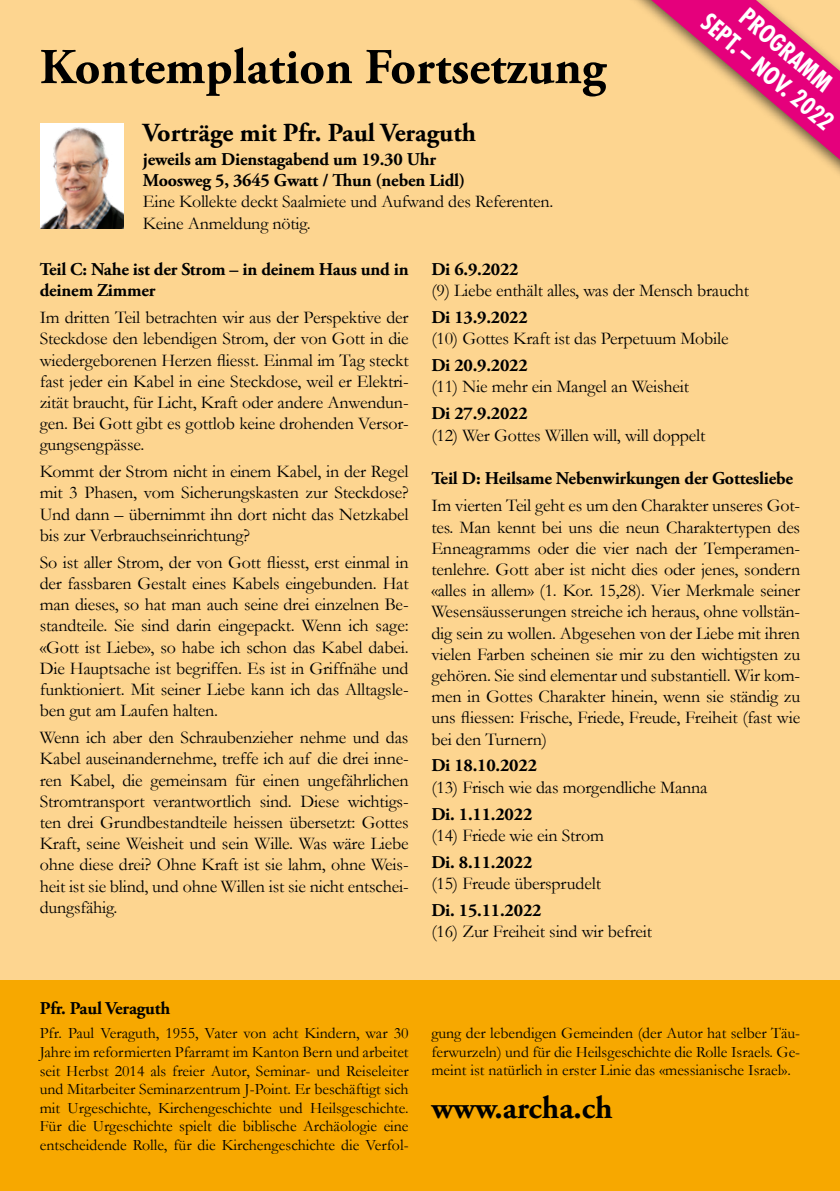
<style>
.page{position:relative;width:840px;height:1191px;background:#fff}
.page>*{position:absolute;margin:0;border:0;box-sizing:border-box;transform-origin:0 0}
.t1{font:700 50px "Adobe Garamond Pro";color:#000}
.t2{font:700 32px "Adobe Garamond Pro";color:#000}
.t3{font:700 26px "Adobe Garamond Pro";color:#000}
.t4{font:700 condensed 24px "Futura";color:#fff}
.t5{font:18px/21.2px "Garamond";letter-spacing:-.01em;color:#000}
.t6{font:700 18px/21.2px "Adobe Garamond Pro";letter-spacing:-.01em;color:#000}
.t7{font:16px/18.6px "Garamond";color:#000;text-align:justify}
.s1{font-family:"Adobe Garamond Pro";font-weight:700}
</style>
<div class="page">
<div style="left:0;top:0;width:839px;height:1191px;background:#fdd590"></div>
<div style="left:0;top:980px;width:839px;height:211px;background:#f7a800"></div>
<svg style="left:651px;top:0;width:188px;height:160px"></svg>
<img style="left:40px;top:123px;width:84px;height:106px">
<p class="t1" style="left:40px;top:38px;width:567px">Kontemplation Fortsetzung</p>
<p class="t3" style="left:143px;top:118px;width:334px">Vorträge mit Pfr. Paul Veraguth</p>
<p class="t6" style="left:143px;top:149px;width:294px">jeweils am Dienstagabend um 19.30 Uhr</p>
<p class="t6" style="left:143px;top:170px;width:323px">Moosweg 5, 3645 Gwatt / Thun (neben Lidl)</p>
<p class="t5" style="left:143px;top:191px;width:412px">Eine Kollekte deckt Saalmiete und Aufwand des Referenten.</p>
<p class="t5" style="left:143px;top:212px;width:169px">Keine Anmeldung nötig.</p>
<p class="t4" style="left:752px;top:2px;width:113px;rotate:40deg">PROGRAMM</p>
<p class="t4" style="left:713px;top:7px;width:166px;rotate:40deg">SEPT.– NOV. 2022</p>
<p class="t6" style="left:40px;top:259px;width:370px">Teil C: Nahe ist der Strom – in deinem Haus und in deinem Zimmer</p>
<p class="t5" style="left:40px;top:306px;width:370px;text-align:justify">Im dritten Teil betrachten wir aus der Perspektive der Steckdose den lebendigen Strom, der von Gott in die wiedergeborenen Herzen fliesst. Einmal im Tag steckt fast jeder ein Kabel in eine Steckdose, weil er Elektri&shy;zität braucht, für Licht, Kraft oder andere Anwendun&shy;gen. Bei Gott gibt es gottlob keine drohenden Versor&shy;gungsengpässe.</p>
<p class="t5" style="left:40px;top:460px;width:370px;text-align:justify">Kommt der Strom nicht in einem Kabel, in der Regel mit 3 Phasen, vom Sicherungskasten zur Steckdose?<br>Und dann – übernimmt ihn dort nicht das Netzkabel bis zur Verbrauchseinrichtung?</p>
<p class="t5" style="left:40px;top:551px;width:370px;text-align:justify">So ist aller Strom, der von Gott fliesst, erst einmal in der fassbaren Gestalt eines Kabels eingebunden. Hat man dieses, so hat man auch seine drei einzelnen Be&shy;standteile. Sie sind darin eingepackt. Wenn ich sage: «Gott ist Liebe», so habe ich schon das Kabel dabei.<br>Die Hauptsache ist begriffen. Es ist in Griffnähe und funktioniert. Mit seiner Liebe kann ich das Alltagsle&shy;ben gut am Laufen halten.</p>
<p class="t5" style="left:40px;top:726px;width:370px;text-align:justify">Wenn ich aber den Schraubenzieher nehme und das Kabel auseinandernehme, treffe ich auf die drei inne&shy;ren Kabel, die gemeinsam für einen ungefährlichen Stromtransport verantwortlich sind. Diese wichtigs&shy;ten drei Grundbestandteile heissen übersetzt: Gottes Kraft, seine Weisheit und sein Wille. Was wäre Liebe ohne diese drei? Ohne Kraft ist sie lahm, ohne Weis&shy;heit ist sie blind, und ohne Willen ist sie nicht entschei&shy;dungsfähig.</p>
<p class="t5" style="left:431px;top:258px;width:319px"><span class="s1">Di 6.9.2022<br></span>(9) Liebe enthält alles, was der Mensch braucht</p>
<p class="t5" style="left:431px;top:306px;width:298px"><span class="s1">Di 13.9.2022<br></span>(10) Gottes Kraft ist das Perpetuum Mobile</p>
<p class="t5" style="left:431px;top:354px;width:259px"><span class="s1">Di 20.9.2022<br></span>(11) Nie mehr ein Mangel an Weisheit</p>
<p class="t5" style="left:431px;top:402px;width:275px"><span class="s1">Di 27.9.2022<br></span>(12) Wer Gottes Willen will, will doppelt</p>
<p class="t6" style="left:431px;top:468px;width:363px">Teil D: Heilsame Nebenwirkungen der Gottesliebe</p>
<p class="t5" style="left:431px;top:494px;width:370px;text-align:justify">Im vierten Teil geht es um den Charakter unseres Got&shy;tes. Man kennt bei uns die neun Charaktertypen des Enneagramms oder die vier nach der Temperamen&shy;tenlehre. Gott aber ist nicht dies oder jenes, sondern «alles in allem» (1. Kor. 15,28). Vier Merkmale seiner Wesensäusserungen streiche ich heraus, ohne vollstän&shy;dig sein zu wollen. Abgesehen von der Liebe mit ihren vielen Farben scheinen sie mir zu den wichtigsten zu gehören. Sie sind elementar und substantiell. Wir kom&shy;men in Gottes Charakter hinein, wenn sie ständig zu uns fliessen: Frische, Friede, Freude, Freiheit (fast wie bei den Turnern)</p>
<p class="t5" style="left:431px;top:754px;width:277px"><span class="s1">Di 18.10.2022<br></span>(13) Frisch wie das morgendliche Manna</p>
<p class="t5" style="left:431px;top:803px;width:174px"><span class="s1">Di. 1.11.2022<br></span>(14) Friede wie ein Strom</p>
<p class="t5" style="left:431px;top:851px;width:171px"><span class="s1">Di. 8.11.2022<br></span>(15) Freude übersprudelt</p>
<p class="t5" style="left:431px;top:899px;width:222px"><span class="s1">Di. 15.11.2022<br></span>(16) Zur Freiheit sind wir befreit</p>
<p class="t6" style="left:40px;top:998px;width:132px">Pfr. Paul Veraguth</p>
<p class="t7" style="left:40px;top:1023px;width:370px">Pfr. Paul Veraguth, 1955, Vater von acht Kindern, war 30<br>Jahre im reformierten Pfarramt im Kanton Bern und arbeitet seit Herbst 2014 als freier Autor, Seminar- und Reiseleiter und Mitarbeiter Seminarzentrum J-Point. Er beschäftigt sich mit Urgeschichte, Kirchengeschichte und Heilsgeschichte.<br>Für die Urgeschichte spielt die biblische Archäologie eine entscheidende Rolle, für die Kirchengeschichte die Verfol-</p>
<p class="t7" style="left:431px;top:1023px;width:370px">gung der lebendigen Gemeinden (der Autor hat selber Täu&shy;ferwurzeln) und für die Heilsgeschichte die Rolle Israels. Ge&shy;meint ist natürlich in erster Linie das «messianische Israel».</p>
<p class="t2" style="left:431px;top:1089px;width:183px">www.archa.ch</p>
</div>
